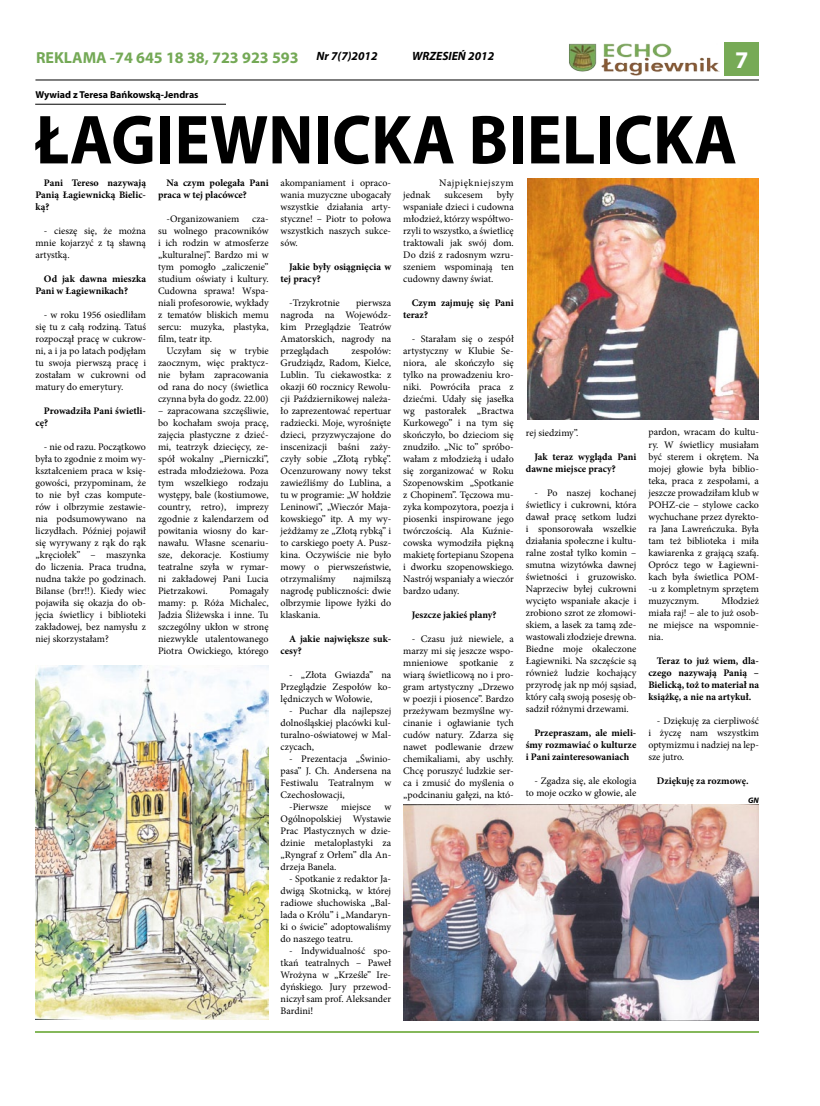
<style>
.page{position:relative;width:820px;height:1106px;background:#fff}
.page>*{position:absolute;margin:0;border:0;box-sizing:border-box;transform-origin:0 0}
.t1{font:700 70px "Myriad Pro";color:#000;scale:.94 1}
.t2{font:700 24px "Myriad Pro";color:#fff}
.t3{font:700 16px "Myriad Pro";color:#74a956}
.t4{font:italic 700 12px "Myriad Pro";color:#000}
.t5{font:10px/12px "Minion Pro";color:#000;text-align:justify}
.t6{font:700 10px/12px "Minion Pro";color:#000}
.t7{font:700 10px "Myriad Pro";color:#000}
.t8{font:10px "Minion Pro";letter-spacing:.055em;color:#000}
.t9{font:italic 700 8px "Myriad Pro";color:#000}
</style>
<div class="page">
<div style="left:724px;top:43px;width:34px;height:33px;background:#77aa56"></div>
<hr style="left:35px;top:80px;width:723px;height:1px;background:#000">
<img style="left:569px;top:43px;width:150px;height:33px">
<hr style="left:35px;top:1031px;width:723px;height:2px;background:#85b85b">
<hr style="left:35px;top:104px;width:191px;height:1px;background:#000">
<img style="left:527px;top:178px;width:231px;height:242px">
<img style="left:35px;top:665px;width:233px;height:354px">
<img style="left:403px;top:804px;width:355px;height:216px">
<h3 class="t3" style="left:36px;top:47px;width:343px">REKLAMA -74 645 18 38, 723 923 593 <sup>Nr</sup> <sup>7(7)2012</sup></h3>
<p class="t4" style="left:412px;top:48px;width:83px">WRZESIEŃ 2012</p>
<p class="t7" style="left:35px;top:88px;width:165px">Wywiad z Teresa Bańkowską-Jendras</p>
<h2 class="t2" style="left:735px;top:44px;width:15px">7</h2>
<h1 class="t1" style="left:35px;top:94px;width:747px">ŁAGIEWNICKA BIELICKA</h1>
<p class="t6" style="left:35px;top:176px;width:112px;text-align:justify;text-indent:8px">Pani Tereso nazywają Panią Łagiewnicką Bielic&shy;ką?</p>
<p class="t5" style="left:35px;top:225px;width:112px;text-indent:8px">- cieszę się, że można mnie kojarzyć z tą sławną artystką.</p>
<p class="t6" style="left:35px;top:272px;width:112px;text-indent:8px">Od jak dawna mieszka<br>Pani w Łagiewnikach?</p>
<p class="t5" style="left:35px;top:309px;width:112px;text-indent:8px">- w roku 1956 osiedliłam się tu z całą rodziną. Tatuś rozpoczął pracę w cukrow&shy;ni, a i ja po latach podjęłam tu swoja pierwszą pracę i zostałam w cukrowni od matury do emerytury.</p>
<p class="t6" style="left:35px;top:404px;width:112px;text-indent:8px">Prowadziła Pani świetli&shy;cę?</p>
<p class="t5" style="left:35px;top:441px;width:112px;text-indent:8px">- nie od razu. Początkowo była to zgodnie z moim wy&shy;kształceniem praca w księ&shy;gowości, przypominam, że to nie był czas kompute&shy;rów i olbrzymie zestawie&shy;nia podsumowywano na liczydłach. Później pojawił się wyrywany z rąk do rąk „kręciołek” – maszynka do liczenia. Praca trudna, nudna także po godzinach.<br>Bilanse (brr!!). Kiedy wiec pojawiła się okazja do ob&shy;jęcia świetlicy i biblioteki zakładowej, bez namysłu z niej skorzystałam?</p>
<p class="t6" style="left:158px;top:176px;width:112px;text-indent:8px">Na czym polegała Pani praca w tej placówce?</p>
<p class="t5" style="left:166px;top:213px;width:74px">-Organizowaniem</p>
<p class="t5" style="left:158px;top:213px;width:112px;text-indent:94px">cza&shy;su wolnego pracowników i ich rodzin w atmosferze „kulturalnej”. Bardzo mi w tym pomogło „zaliczenie” studium oświaty i kultury.<br>Cudowna sprawa! Wspa&shy;niali profesorowie, wykłady z tematów bliskich memu sercu: muzyka, plastyka, film, teatr itp.</p>
<p class="t5" style="left:158px;top:345px;width:112px;text-indent:8px">Uczyłam się w trybie zaocznym, więc praktycz&shy;nie byłam zapracowania od rana do nocy (świetlica czynna była do godz. 22.00)</p>
<p class="t5" style="left:158px;top:405px;width:112px">– zapracowana szczęśliwie, bo kochałam swoja pracę, zajęcia plastyczne z dzieć&shy;mi, teatrzyk dziecięcy, ze&shy;spół wokalny „Pierniczki”, estrada młodzieżowa. Poza tym wszelkiego rodzaju występy, bale (kostiumowe, country, retro), imprezy zgodnie z kalendarzem od powitania wiosny do kar&shy;nawału. Własne scenariu&shy;sze, dekoracje. Kostiumy teatralne szyła w rymar&shy;ni zakładowej Pani Lucia Pietrzakowi.</p>
<p class="t5" style="left:158px;top:585px;width:112px;text-indent:71px">Pomagały mamy: p. Róża Michalec, Jadzia Śliżewska i inne. Tu szczególny ukłon w stronę niezwykle utalentowanego Piotra Owickiego, którego</p>
<p class="t5" style="left:280px;top:177px;width:112px">akompaniament i opraco&shy;wania muzyczne ubogacały wszystkie działania arty&shy;styczne! – Piotr to połowa wszystkich naszych sukce&shy;sów.</p>
<p class="t6" style="left:280px;top:260px;width:112px;text-indent:8px">Jakie były osiągnięcia w tej pracy?</p>
<p class="t5" style="left:289px;top:297px;width:52px">-Trzykrotnie</p>
<p class="t5" style="left:280px;top:297px;width:112px;text-indent:75px">pierwsza nagroda na Wojewódz&shy;kim Przeglądzie Teatrów Amatorskich, nagrody na przeglądach</p>
<p class="t5" style="left:280px;top:345px;width:112px;text-indent:71px">zespołów:<br>Grudziądz, Radom, Kielce, Lublin. Tu ciekawostka: z okazji 60 rocznicy Rewolu&shy;cji Październikowej należa&shy;ło zaprezentować repertuar radziecki. Moje, wyrośnięte dzieci, przyzwyczajone do inscenizacji baśni zaży&shy;czyły sobie „Złotą rybkę”.<br>Ocenzurowany nowy tekst zawieźliśmy do Lublina, a tu w programie: „W hołdzie Leninowi”, „Wieczór Maja&shy;kowskiego” itp. A my wy&shy;jeżdżamy ze „Złotą rybką” i to carskiego poety A. Pusz&shy;kina. Oczywiście nie było mowy o pierwszeństwie, otrzymaliśmy</p>
<p class="t5" style="left:280px;top:573px;width:112px;text-indent:73px">najmilszą nagrodę publiczności: dwie olbrzymie lipowe łyżki do klaskania.</p>
<p class="t6" style="left:280px;top:632px;width:112px;text-indent:8px">A jakie największe suk&shy;cesy?</p>
<p class="t5" style="left:280px;top:669px;width:112px;text-indent:8px">- „Złota Gwiazda” na Przeglądzie Zespołów ko&shy;lędniczych w Wołowie,</p>
<p class="t5" style="left:280px;top:705px;width:112px;text-indent:8px">- Puchar dla najlepszej dolnośląskiej placówki kul&shy;turalno-oświatowej w Mal&shy;czycach,</p>
<p class="t5" style="left:289px;top:753px;width:103px">- Prezentacja „Świnio-</p>
<p class="t5" style="left:280px;top:765px;width:112px">pasa” J. Ch. Andersena na</p>
<p class="t5" style="left:280px;top:777px;width:112px">Festiwalu Teatralnym w</p>
<p class="t5" style="left:280px;top:789px;width:66px">Czechosłowacji,</p>
<p class="t5" style="left:289px;top:801px;width:40px">-Pierwsze</p>
<p class="t5" style="left:341px;top:801px;width:31px">miejsce</p>
<p class="t5" style="left:280px;top:801px;width:112px;text-indent:104px">w Ogólnopolskiej Wystawie Prac Plastycznych w dzie&shy;dzinie metaloplastyki za „Ryngraf z Orłem” dla An&shy;drzeja Banela.</p>
<p class="t5" style="left:280px;top:873px;width:112px;text-indent:8px">- Spotkanie z redaktor Ja&shy;dwigą Skotnicką, w której radiowe słuchowiska „Bal&shy;lada o Królu” i „Mandaryn&shy;ki o świcie” adoptowaliśmy do naszego teatru.</p>
<p class="t5" style="left:280px;top:945px;width:112px;text-indent:8px">- Indywidualność spo&shy;tkań teatralnych – Paweł Wrożyna w „Krześle” Ire&shy;dyńskiego. Jury przewod&shy;niczył sam prof. Aleksander Bardini!</p>
<p class="t8" style="left:439px;top:176px;width:76px">Najpiękniejszym</p>
<p class="t5" style="left:403px;top:189px;width:112px;text-indent:94px">były wspaniałe dzieci i cudowna młodzież, którzy współtwo&shy;rzyli to wszystko, a świetlicę traktowali jak swój dom.<br>Do dziś z radosnym wzru&shy;szeniem wspominają ten cudowny dawny świat.</p>
<p class="t6" style="left:403px;top:296px;width:112px;text-indent:8px">Czym zajmuję się Pani teraz?</p>
<p class="t5" style="left:403px;top:333px;width:112px;text-indent:8px">- Starałam się o zespół artystyczny w Klubie Se&shy;niora, ale skończyło się tylko na prowadzeniu kro&shy;niki. Powróciła praca z dziećmi. Udały się jasełka wg pastorałek „Bractwa Kurkowego” i na tym się skończyło, bo dzieciom się znudziło. „Nic to” spróbo&shy;wałam z młodzieżą i udało się zorganizować w Roku Szopenowskim „Spotkanie z Chopinem”. Tęczowa mu&shy;zyka kompozytora, poezja i piosenki inspirowane jego twórczością. Ala Kuźnie&shy;cowska wymodziła piękną makietę fortepianu Szopena i dworku szopenowskiego.<br>Nastrój wspaniały a wieczór bardzo udany.</p>
<p class="t6" style="left:411px;top:608px;width:86px">Jeszcze jakieś plany?</p>
<p class="t5" style="left:403px;top:633px;width:112px;text-indent:9px">- Czasu już niewiele, a marzy mi się jeszcze wspo&shy;mnieniowe spotkanie z wiarą świetlicową no i pro&shy;gram artystyczny „Drzewo w poezji i piosence”. Bardzo przeżywam bezmyślne wy&shy;cinanie i ogławianie tych cudów natury. Zdarza się nawet podlewanie drzew chemikaliami, aby uschły.<br>Chcę poruszyć ludzkie ser&shy;ca i zmusić do myślenia o „podcinaniu gałęzi, na któ-</p>
<p class="t5" style="left:403px;top:189px;width:29px">jednak</p>
<p class="t5" style="left:444px;top:189px;width:40px">sukcesem</p>
<p class="t5" style="left:525px;top:427px;width:54px">rej siedzimy”.</p>
<p class="t6" style="left:525px;top:450px;width:112px;text-indent:8px">Jak teraz wygląda Pani dawne miejsce pracy?</p>
<p class="t5" style="left:525px;top:487px;width:112px;text-indent:8px">- Po naszej kochanej świetlicy i cukrowni, która dawał pracę setkom ludzi i sponsorowała wszelkie działania społeczne i kultu&shy;ralne został tylko komin – smutna wizytówka dawnej świetności i gruzowisko.<br>Naprzeciw byłej cukrowni wycięto wspaniałe akacje i zrobiono szrot ze złomowi&shy;skiem, a lasek za tamą zde&shy;wastowali złodzieje drewna.<br>Biedne moje okaleczone Łagiewniki. Na szczęście są również ludzie kochający przyrodę jak np mój sąsiad, który całą swoją posesję ob&shy;sadził różnymi drzewami.</p>
<p class="t6" style="left:525px;top:726px;width:112px;text-align:justify;text-indent:8px">Przepraszam, ale mieli&shy;śmy rozmawiać o kulturze i Pani zainteresowaniach</p>
<p class="t5" style="left:525px;top:775px;width:112px;text-align:right">- Zgadza się, ale ekologia to moje oczko w głowie, ale</p>
<p class="t5" style="left:648px;top:426px;width:112px">pardon, wracam do kultu&shy;ry. W świetlicy musiałam być sterem i okrętem. Na mojej głowie była biblio&shy;teka, praca z zespołami, a jeszcze prowadziłam klub w POHZ-cie – stylowe cacko wychuchane przez dyrekto&shy;ra Jana Lawreńczuka. Była tam też biblioteka i miła kawiarenka z grającą szafą.<br>Oprócz tego w Łagiewni&shy;kach była świetlica POM--u z kompletnym sprzętem muzycznym.</p>
<p class="t5" style="left:648px;top:594px;width:112px;text-indent:73px">Młodzież miała raj! – ale to już osob&shy;ne miejsce na wspomnie&shy;nia.</p>
<p class="t6" style="left:648px;top:654px;width:112px;text-align:justify;text-indent:8px">Teraz to już wiem, dla&shy;czego nazywają Panią – Bielicką, toż to materiał na książkę, a nie na artykuł.</p>
<p class="t5" style="left:648px;top:714px;width:112px;text-indent:8px">- Dziękuję za cierpliwość i życzę nam wszystkim optymizmu i nadziej na lep&shy;sze jutro.</p>
<p class="t6" style="left:656px;top:774px;width:93px">Dziękuję za rozmowę.</p>
<p class="t9" style="left:748px;top:795px;width:12px">GN</p>
</div>
